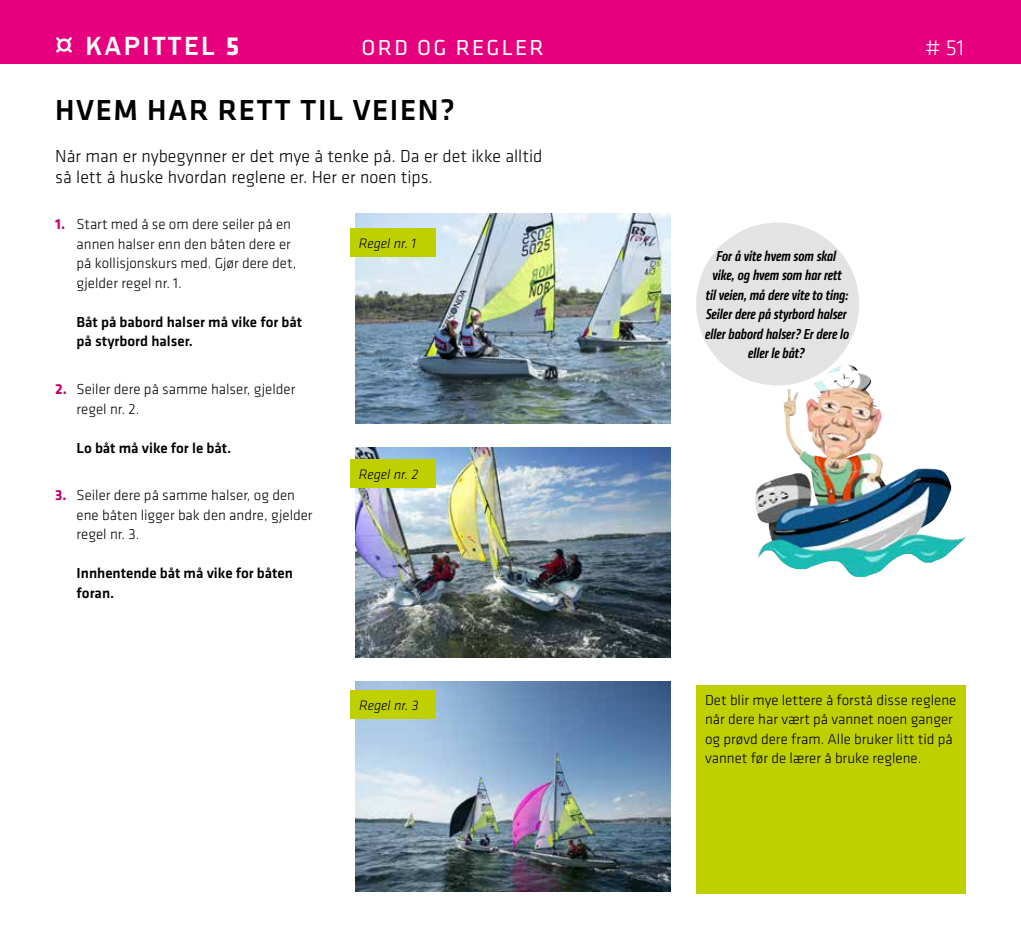
<style>
.page{position:relative;width:1021px;height:936px;background:#fff}
.page>*{position:absolute;margin:0;border:0;box-sizing:border-box;transform-origin:0 0}
.t1{font:500 30px "Klavika";letter-spacing:.05em;color:#000}
.t2{font:500 27px "Franklin Gothic";letter-spacing:.1em;color:#fff}
.t3{font:22.5px "Klavika";letter-spacing:.1em;color:#fff}
.t4{font:300 22.5px "Klavika";color:#fff}
.t5{font:300 18px/21px "Klavika";color:#000}
.t6{font:300 15px/19.5px "Klavika";color:#000}
.t7{font:italic 500 condensed 15px/19.5px "Klavika";color:#000;text-align:center}
.t8{font:500 15px/19.5px "Klavika";color:#000}
.t9{font:italic 300 14.25px "Klavika";color:#000}
.s1{font-family:"Klavika";font-weight:700}
.s2{font-weight:700;color:#c3006b}
</style>
<div class="page">
<img style="left:355px;top:681px;width:315px;height:210px">
<img style="left:355px;top:447px;width:315px;height:210px">
<img style="left:355px;top:213px;width:315px;height:210px">
<div style="left:350px;top:228px;width:85px;height:29px;background:#bed000"></div>
<div style="left:350px;top:459px;width:85px;height:29px;background:#bed000"></div>
<div style="left:350px;top:690px;width:85px;height:29px;background:#bed000"></div>
<div style="left:696px;top:684px;width:269px;height:209px;background:#bed000"></div>
<div style="left:696px;top:222px;width:163px;height:163px;background:#e3e3e3;border-radius:50%"></div>
<img style="left:755px;top:364px;width:212px;height:213px">
<svg style="left:777px;top:391px;width:9px;height:12px"></svg>
<div style="left:0;top:0;width:1020px;height:64px;background:#e6007d"></div>
<h2 class="t2" style="left:55px;top:30px;width:185px">¤ KAPITTEL <span class="s1">5</span></h2>
<h3 class="t3" style="left:361px;top:33px;width:184px">ORD OG REGLER</h3>
<h3 class="t4" style="left:924px;top:34px;width:41px"># 51</h3>
<h1 class="t1" style="left:55px;top:90px;width:401px">HVEM HAR RETT TIL VEIEN?</h1>
<p class="t5" style="left:55px;top:145px;width:488px">Når man er nybegynner er det mye å tenke på. Da er det ikke alltid så lett å huske hvordan reglene er. Her er noen tips.</p>
<p class="t6" style="left:77px;top:214px;width:221px;text-indent:-21px"><span class="s2">1.</span> Start med å se om dere seiler på en annen halser enn den båten dere er på kollisjonskurs med. Gjør dere det, gjelder regel nr. 1.</p>
<p class="t8" style="left:77px;top:312px;width:227px">Båt på babord halser må vike for båt på styrbord halser.</p>
<p class="t6" style="left:77px;top:379px;width:220px;text-indent:-21px"><span class="s2">2.</span> Seiler dere på samme halser, gjelder regel nr. 2.</p>
<p class="t8" style="left:77px;top:437px;width:156px">Lo båt må vike for le båt.</p>
<p class="t6" style="left:77px;top:485px;width:237px;text-indent:-21px"><span class="s2">3.</span> Seiler dere på samme halser, og den ene båten ligger bak den andre, gjelder regel nr. 3.</p>
<p class="t8" style="left:77px;top:563px;width:218px">Innhentende båt må vike for båten foran.</p>
<p class="t9" style="left:359px;top:234px;width:59px">Regel nr. 1</p>
<p class="t9" style="left:359px;top:465px;width:61px">Regel nr. 2</p>
<p class="t7" style="left:705px;top:246px;width:146px">For å vite hvem som skal vike, og hvem som har rett<br>til veien, må dere vite to ting:<br>Seiler dere på styrbord halser eller babord halser? Er dere lo eller le båt?</p>
<p class="t9" style="left:359px;top:696px;width:61px">Regel nr. 3</p>
<p class="t6" style="left:705px;top:689px;width:253px">Det blir mye lettere å forstå disse reglene når dere har vært på vannet noen ganger og prøvd dere fram. Alle bruker litt tid på vannet før de lærer å bruke reglene.</p>
</div>
